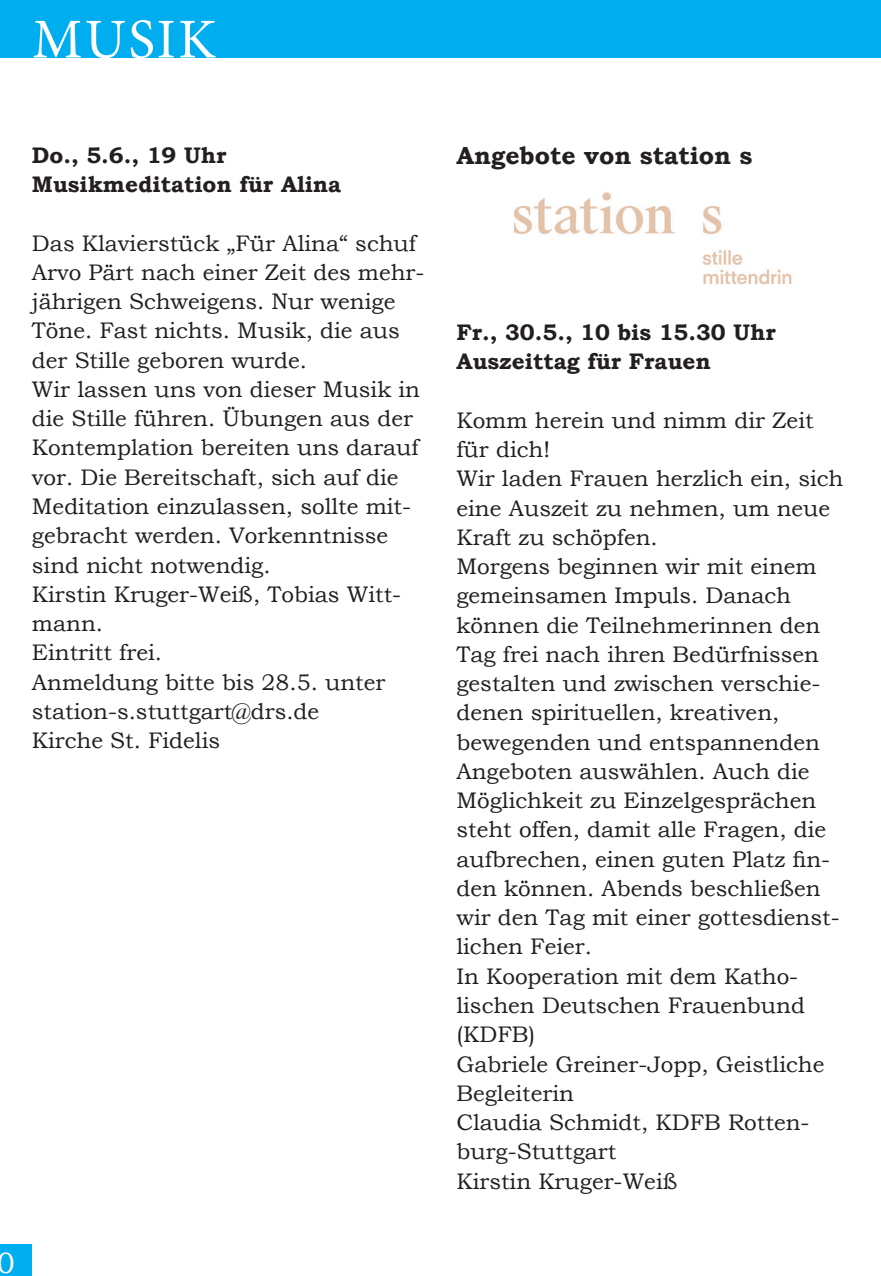
<style>
.page{position:relative;width:881px;height:1276px;background:#fff}
.page>*{position:absolute;margin:0;border:0;box-sizing:border-box;transform-origin:0 0}
.t1{font:56.25px "Minion Pro";letter-spacing:.04em;color:#fff}
.t2{font:29.25px "Bookman Old Style";color:#fff}
.Fließtext{font:700 24.75px "Bookman Old Style";color:#231f20}
.Fließtext-2{font:22.5px/29.2px "Bookman Old Style";color:#231f20}
.Fließtext-3{font:700 22.5px "Bookman Old Style";color:#231f20}
</style>
<div class="page">
<div style="left:0;top:1244px;width:32px;height:32px;background:#00aeef"></div>
<div style="left:0;top:0;width:880px;height:57px;background:#00aeef"></div>
<img style="left:513px;top:192px;width:279px;height:93px">
<h1 class="t1" style="left:32px;top:2px;width:185px">MUSIK</h1>
<p class="Fließtext-3" style="left:32px;top:139px;width:196px">Do., 5.6., 19 Uhr</p>
<p class="Fließtext-3" style="left:32px;top:168px;width:311px">Musikmeditation für Alina</p>
<p class="Fließtext-2" style="left:32px;top:228px;width:394px">Das Klavierstück „Für Alina“ schuf<br>Arvo Pärt nach einer Zeit des mehr&shy;jährigen Schweigens. Nur wenige<br>Töne. Fast nichts. Musik, die aus der Stille geboren wurde.</p>
<p class="Fließtext-2" style="left:32px;top:375px;width:389px">Wir lassen uns von dieser Musik in die Stille führen. Übungen aus der Kontemplation bereiten uns darauf vor. Die Bereitschaft, sich auf die Meditation einzulassen, sollte mit&shy;gebracht werden. Vorkenntnisse sind nicht notwendig.</p>
<p class="Fließtext-2" style="left:32px;top:579px;width:370px">Kirstin Kruger-Weiß, Tobias Witt&shy;mann.</p>
<p class="Fließtext-2" style="left:32px;top:638px;width:132px">Eintritt frei.</p>
<p class="Fließtext-2" style="left:32px;top:667px;width:355px">Anmeldung bitte bis 28.5. unter station-s.stuttgart@drs.de</p>
<p class="Fließtext-2" style="left:32px;top:726px;width:190px">Kirche St. Fidelis</p>
<h2 class="t2" style="left:-4px;top:1244px;width:20px">0</h2>
<p class="Fließtext" style="left:456px;top:138px;width:297px">Angebote von station s</p>
<p class="Fließtext-3" style="left:456px;top:316px;width:321px">Fr., 30.5., 10 bis 15.30 Uhr</p>
<p class="Fließtext-3" style="left:456px;top:345px;width:256px">Auszeittag für Frauen</p>
<p class="Fließtext-2" style="left:456px;top:405px;width:358px">Komm herein und nimm dir Zeit für dich!</p>
<p class="Fließtext-2" style="left:456px;top:464px;width:388px">Wir laden Frauen herzlich ein, sich eine Auszeit zu nehmen, um neue<br>Kraft zu schöpfen.</p>
<p class="Fließtext-2" style="left:456px;top:552px;width:384px">Morgens beginnen wir mit einem gemeinsamen Impuls. Danach können die Teilnehmerinnen den<br>Tag frei nach ihren Bedürfnissen gestalten und zwischen verschie&shy;denen spirituellen, kreativen, bewegenden und entspannenden<br>Angeboten auswählen. Auch die<br>Möglichkeit zu Einzelgesprächen steht offen, damit alle Fragen, die aufbrechen, einen guten Platz fin&shy;den können. Abends beschließen wir den Tag mit einer gottesdienst&shy;lichen Feier.</p>
<p class="Fließtext-2" style="left:456px;top:961px;width:350px">In Kooperation mit dem Katho&shy;lischen Deutschen Frauenbund (KDFB)</p>
<p class="Fließtext-2" style="left:456px;top:1049px;width:369px">Gabriele Greiner-Jopp, Geistliche<br>Begleiterin</p>
<p class="Fließtext-2" style="left:456px;top:1107px;width:354px">Claudia Schmidt, KDFB Rotten&shy;burg-Stuttgart</p>
<p class="Fließtext-2" style="left:456px;top:1166px;width:222px">Kirstin Kruger-Weiß</p>
</div>
